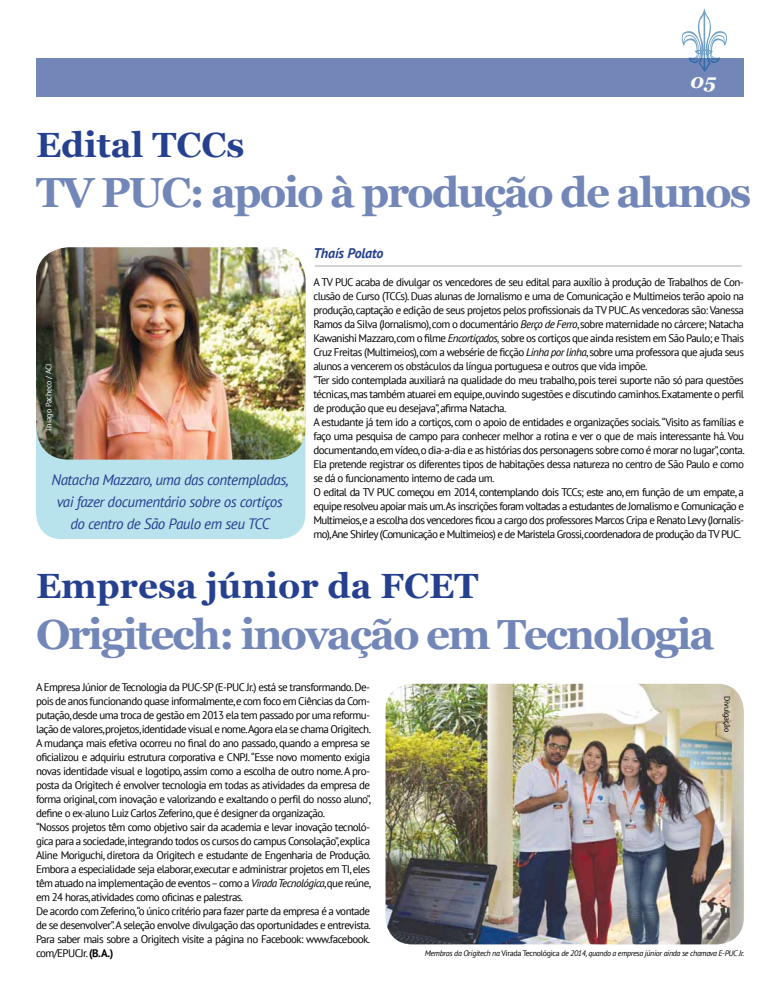
<style>
.page{position:relative;width:780px;height:993px;background:#fff}
.page>*{position:absolute;margin:0;border:0;box-sizing:border-box;transform-origin:0 0}
.t1{font:700 42px "Georgia";letter-spacing:-.05em;color:#7286b8}
.t2{font:700 35px "Georgia";color:#25408f}
.t3{font:italic 700 20px "Georgia";color:#fff}
.t4{font:italic 15px/22px "PT Sans";letter-spacing:-.03em;color:#25408f;text-align:center}
.t5{font:italic 700 14px "PT Sans";letter-spacing:-.01em;color:#25408f}
.t6{font:11px/14px "PT Sans";letter-spacing:-.05em;color:#000}
.t7{font:italic 8px "PT Sans";letter-spacing:-.04em;color:#000}
.t8{font:8px "PT Sans";letter-spacing:-.02em;color:#fff}
.t9{font:8px "PT Sans";letter-spacing:-.02em;color:#000}
.s1{font-style:italic}
.s2{font-weight:700}
.s3{font-style:normal}
</style>
<div class="page">
<div style="left:36px;top:312px;width:269px;height:227px;background:#b8e3ec;border-radius:26px"></div>
<img style="left:36px;top:247px;width:269px;height:212px">
<div style="left:36px;top:58px;width:708px;height:38px;background:#7286b8"></div>
<svg style="left:681px;top:8px;width:46px;height:64px"></svg>
<img style="left:385px;top:683px;width:358px;height:261px">
<hr style="left:315px;top:265px;width:426px;height:1px;background:#a7a9ac">
<h3 class="t3" style="left:690px;top:68px;width:28px">05</h3>
<h2 class="t2" style="left:36px;top:122px;width:210px">Edital TCCs</h2>
<h1 class="t1" style="left:36px;top:166px;width:716px">TV PUC: apoio à produção de alunos</h1>
<p class="t8" style="left:43px;top:432px;width:70px;rotate:-90deg">Thiago Pacheco / ACI</p>
<h3 class="t4" style="left:51px;top:468px;width:239px">Natacha Mazzaro, uma das contempladas, vai fazer documentário sobre os cortiços do centro de São Paulo em seu TCC</h3>
<p class="t5" style="left:313px;top:243px;width:72px">Thaís Polato</p>
<p class="t6" style="left:313px;top:274px;width:433px">A TV PUC acaba de divulgar os vencedores de seu edital para auxílio à produção de Trabalhos de Con&shy;clusão de Curso (TCCs). Duas alunas de Jornalismo e uma de Comunicação e Multimeios terão apoio na produção, captação e edição de seus projetos pelos profissionais da TV PUC. As vencedoras são: Vanessa Ramos da Silva (Jornalismo), com o documentário <span class="s1">Berço de Ferro</span>, sobre maternidade no cárcere; Natacha Kawanishi Mazzaro, com o filme <span class="s1">Encortiçados,</span> sobre os cortiços que ainda resistem em São Paulo; e Thais Cruz Freitas (Multimeios), com a websérie de ficção <span class="s1">Linha por linha</span>, sobre uma professora que ajuda seus alunos a vencerem os obstáculos da língua portuguesa e outros que vida impõe.<br>“Ter sido contemplada auxiliará na qualidade do meu trabalho, pois terei suporte não só para questões técnicas, mas também atuarei em equipe, ouvindo sugestões e discutindo caminhos. Exatamente o perfil de produção que eu desejava”, afirma Natacha.<br>A estudante já tem ido a cortiços, com o apoio de entidades e organizações sociais.“Visito as famílias e faço uma pesquisa de campo para conhecer melhor a rotina e ver o que de mais interessante há. Vou documentando, em vídeo, o dia-a-dia e as histórias dos personagens sobre como é morar no lugar”, conta.<br>Ela pretende registrar os diferentes tipos de habitações dessa natureza no centro de São Paulo e como se dá o funcionamento interno de cada um.<br>O edital da TV PUC começou em 2014, contemplando dois TCCs; este ano, em função de um empate, a equipe resolveu apoiar mais um.As inscrições foram voltadas a estudantes de Jornalismo e Comunicação e Multimeios, e a escolha dos vencedores ficou a cargo dos professores Marcos Cripa e Renato Levy (Jornalis&shy;mo),Ane Shirley (Comunicação e Multimeios) e de Maristela Grossi, coordenadora de produção da TV PUC.</p>
<h2 class="t2" style="left:36px;top:563px;width:444px">Empresa júnior da FCET</h2>
<h1 class="t1" style="left:36px;top:607px;width:680px">Origitech: inovação em Tecnologia</h1>
<p class="t6" style="left:36px;top:679px;width:336px">A Empresa Júnior de Tecnologia da PUC-SP (E-PUC Jr.) está se transformando. De&shy;pois de anos funcionando quase informalmente,e com foco em Ciências da Com&shy;putação, desde uma troca de gestão em 2013 ela tem passado por uma reformu&shy;lação de valores,projetos,identidade visual e nome.Agora ela se chama Origitech.<br>A mudança mais efetiva ocorreu no final do ano passado, quando a empresa se oficializou e adquiriu estrutura corporativa e CNPJ. “Esse novo momento exigia novas identidade visual e logotipo, assim como a escolha de outro nome. A pro&shy;posta da Origitech é envolver tecnologia em todas as atividades da empresa de forma original, com inovação e valorizando e exaltando o perfil do nosso aluno”, define o ex-aluno Luiz Carlos Zeferino, que é designer da organização.<br>“Nossos projetos têm como objetivo sair da academia e levar inovação tecnoló&shy;gica para a sociedade, integrando todos os cursos do campus Consolação”, explica Aline Moriguchi, diretora da Origitech e estudante de Engenharia de Produção.<br>Embora a especialidade seja elaborar, executar e administrar projetos em TI, eles têm atuado na implementação de eventos – como a <span class="s1">Virada Tecnológica</span>,que reúne, em 24 horas, atividades como oficinas e palestras.<br>De acordo com Zeferino,“o único critério para fazer parte da empresa é a vontade de se desenvolver”.A seleção envolve divulgação das oportunidades e entrevista.<br>Para saber mais sobre a Origitech visite a página no Facebook: www.facebook. com/EPUCJr. <span class="s2">(B.A.)</span></p>
<p class="t9" style="left:732px;top:695px;width:38px;rotate:90deg">Divulgação</p>
<p class="t7" style="left:425px;top:948px;width:321px">Membros da Origitech na <span class="s3">Virada Tecnológica</span> de 2014, quando a empresa júnior ainda se chamava E-PUC Jr.</p>
</div>
